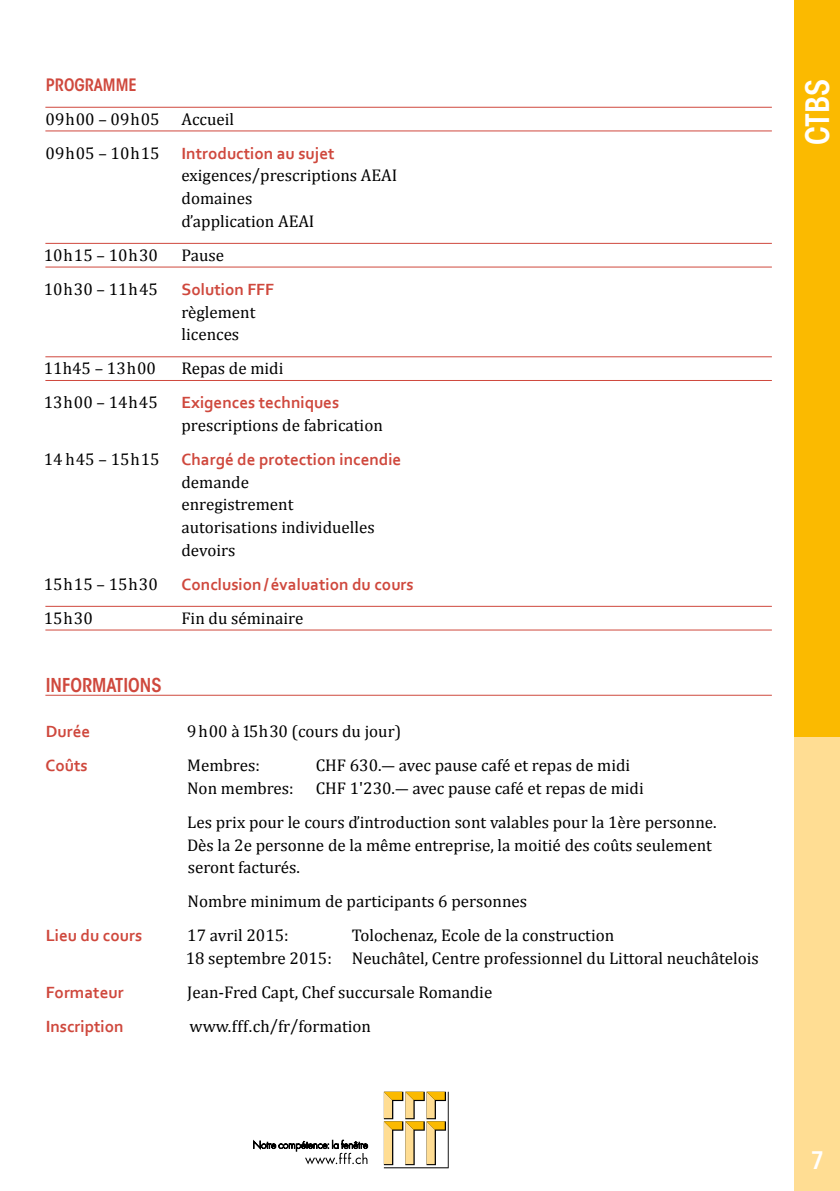
<style>
.page{position:relative;width:840px;height:1191px;background:#fff}
.page>*{position:absolute;margin:0;border:0;box-sizing:border-box;transform-origin:0 0}
.t1{font:600 condensed 32px "ITC Avant Garde Std";color:#fff}
.t2{font:600 condensed 24px "ITC Avant Garde Std";color:#fff}
.t3{font:600 condensed 19px "ITC Avant Garde Std";color:#cf483d}
.t4{font:17px/22.6px "Cambria";color:#000}
.t5{font:700 17px "Corbel";color:#cf483d}
.t6{font:600 condensed 17px "ITC Avant Garde Std";color:#cf483d}
</style>
<div class="page">
<div style="left:794px;top:0;width:45px;height:737px;background:#fbba00"></div>
<div style="left:794px;top:737px;width:45px;height:454px;background:#ffdd93"></div>
<svg style="left:383px;top:1091px;width:65px;height:77px"></svg>
<svg style="left:253px;top:1139px;width:114px;height:25px"></svg>
<hr style="left:45px;top:107px;width:726px;height:1px;background:#cf483d">
<hr style="left:45px;top:130px;width:726px;height:1px;background:#cf483d">
<hr style="left:45px;top:243px;width:726px;height:1px;background:#cf483d">
<hr style="left:45px;top:266px;width:726px;height:1px;background:#cf483d">
<hr style="left:45px;top:356px;width:726px;height:1px;background:#cf483d">
<hr style="left:45px;top:380px;width:726px;height:1px;background:#cf483d">
<hr style="left:45px;top:606px;width:726px;height:1px;background:#cf483d">
<hr style="left:45px;top:629px;width:726px;height:1px;background:#cf483d">
<hr style="left:45px;top:694px;width:726px;height:1px;background:#cf483d">
<p class="t6" style="left:46px;top:74px;width:90px">PROGRAMME</p>
<p class="t4" style="left:46px;top:108px;width:115px">09 h 00 – 09 h 05</p>
<p class="t4" style="left:181px;top:108px;width:54px">Accueil</p>
<p class="t4" style="left:46px;top:142px;width:115px">09 h 05 – 10 h 15</p>
<p class="t5" style="left:181px;top:143px;width:154px">Introduction au sujet</p>
<p class="t4" style="left:181px;top:164px;width:217px">exigences/prescriptions AEAI domaines<br>d̕application AEAI</p>
<p class="t4" style="left:44px;top:244px;width:115px">10 h 15 – 10 h 30</p>
<p class="t4" style="left:181px;top:244px;width:44px">Pause</p>
<p class="t4" style="left:44px;top:278px;width:115px">10 h 30 – 11 h 45</p>
<p class="t5" style="left:181px;top:279px;width:94px">Solution FFF</p>
<p class="t4" style="left:181px;top:300px;width:75px">règlement licences</p>
<p class="t4" style="left:44px;top:357px;width:113px">11h45 – 13 h 00</p>
<p class="t4" style="left:181px;top:357px;width:103px">Repas de midi</p>
<p class="t4" style="left:44px;top:391px;width:115px">13 h 00 – 14 h 45</p>
<p class="t5" style="left:181px;top:392px;width:159px">Exigences techniques</p>
<p class="t4" style="left:181px;top:414px;width:203px">prescriptions de fabrication</p>
<p class="t4" style="left:44px;top:448px;width:117px">14 h 45 – 15 h 15</p>
<p class="t5" style="left:181px;top:449px;width:221px">Chargé de protection incendie</p>
<p class="t4" style="left:181px;top:470px;width:194px">demande<br>enregistrement autorisations individuelles devoirs</p>
<p class="t4" style="left:44px;top:572px;width:115px">15 h 15 – 15 h 30</p>
<p class="t5" style="left:181px;top:573px;width:234px">Conclusion/évaluation du cours</p>
<p class="t4" style="left:44px;top:606px;width:50px">15 h 30</p>
<p class="t4" style="left:181px;top:606px;width:123px">Fin du séminaire</p>
<p class="t3" style="left:46px;top:673px;width:11px">INFORMAT</p>
<p class="t3" style="left:123px;top:673px;width:17px">IONS</p>
<p class="t5" style="left:46px;top:721px;width:46px">Durée</p>
<p class="t4" style="left:187px;top:720px;width:215px">9 h 00 à 15 h 30 (cours du jour)</p>
<p class="t5" style="left:45px;top:755px;width:44px">Coûts</p>
<p class="t4" style="left:187px;top:754px;width:74px">Membres:</p>
<p class="t4" style="left:315px;top:754px;width:316px">CHF 630.— avec pause café et repas de midi</p>
<p class="t4" style="left:187px;top:777px;width:108px">Non membres:</p>
<p class="t4" style="left:187px;top:771px;width:530px;line-height:34px;text-indent:128px">CHF 1'230.— avec pause café et repas de midi<br>Les prix pour le cours d̕introduction sont valables pour la 1ère personne.</p>
<p class="t4" style="left:187px;top:833px;width:526px">Dès la 2e personne de la même entreprise, la moitié des coûts seulement seront facturés.</p>
<p class="t4" style="left:187px;top:890px;width:341px">Nombre minimum de participants 6 personnes</p>
<p class="t5" style="left:46px;top:925px;width:98px">Lieu du cours</p>
<p class="t4" style="left:187px;top:924px;width:103px">17 avril 2015:</p>
<p class="t4" style="left:186px;top:924px;width:574px;text-indent:166px">Tolochenaz, Ecole de la construction<br>18 septembre 2015: Neuchâtel, Centre professionnel du Littoral neuchâtelois</p>
<p class="t5" style="left:46px;top:982px;width:79px">Formateur</p>
<p class="t4" style="left:187px;top:981px;width:306px">Jean-Fred Capt, Chef succursale Romandie</p>
<p class="t5" style="left:46px;top:1016px;width:79px">Inscription</p>
<p class="t4" style="left:189px;top:1015px;width:183px">www.fff.ch/fr/formation</p>
<h1 class="t1" style="left:797px;top:145px;width:67px;rotate:-90deg">CTBS</h1>
<h2 class="t2" style="left:810px;top:1145px;width:15px">7</h2>
</div>
